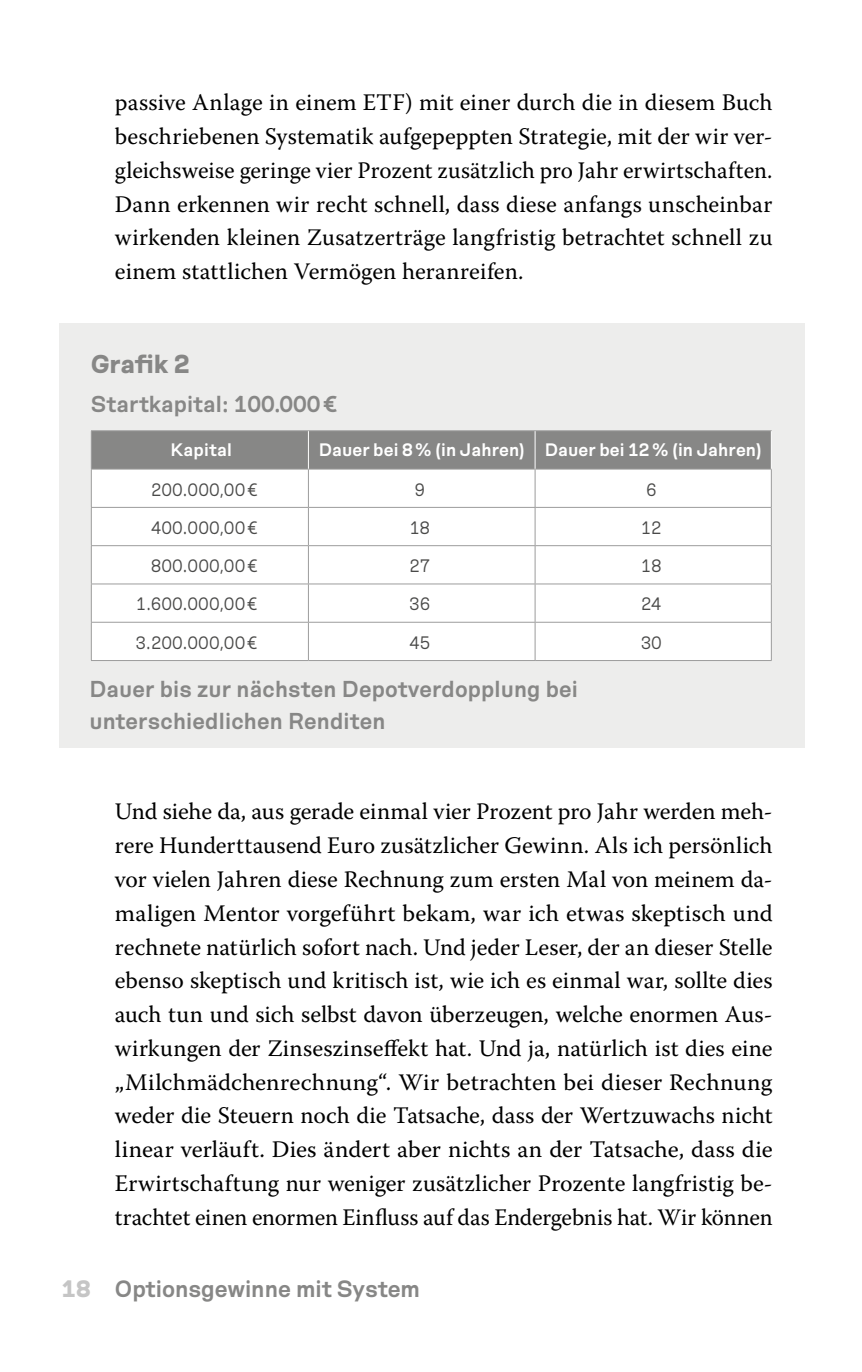
<style>
.page{position:relative;width:862px;height:1372px;background:#fff}
.page>*{position:absolute;margin:0;border:0;box-sizing:border-box;transform-origin:0 0}
.t1{font:700 25.88px "Hope Sans";color:#878786}
.t2{font:23.62px/33.8px "Warnock Pro";color:#000;text-align:justify}
.t3{font:600 23.62px "Hope Sans";color:#878786}
.t4{font:600 22.95px/31.5px "Hope Sans";letter-spacing:.005em;color:#878786}
.t5{font:300 18px "Hope Sans";letter-spacing:.045em;color:#4a4a49}
.t6{font:600 18px "Hope Sans";letter-spacing:.005em;color:#fff}
.s1{font-weight:700;color:#c5c5c5}
</style>
<div class="page">
<div style="left:59px;top:323px;width:745px;height:425px;background:#ededec"></div>
<div style="left:92px;top:431px;width:678px;height:37px;background:#878786"></div>
<div style="left:92px;top:469px;width:678px;height:191px;background:#fff"></div>
<hr style="left:91px;top:468px;width:217px;height:1px;background:#9c9c9c">
<hr style="left:308px;top:468px;width:226px;height:1px;background:#9c9c9c">
<hr style="left:308px;top:469px;width:1px;height:38px;background:#9c9c9c">
<hr style="left:534px;top:468px;width:237px;height:1px;background:#9c9c9c">
<hr style="left:534px;top:469px;width:1px;height:38px;background:#9c9c9c">
<hr style="left:770px;top:469px;width:1px;height:38px;background:#9c9c9c">
<hr style="left:91px;top:507px;width:217px;height:1px;background:#9c9c9c">
<hr style="left:308px;top:507px;width:226px;height:1px;background:#9c9c9c">
<hr style="left:308px;top:507px;width:1px;height:38px;background:#9c9c9c">
<hr style="left:534px;top:507px;width:237px;height:1px;background:#9c9c9c">
<hr style="left:534px;top:507px;width:1px;height:38px;background:#9c9c9c">
<hr style="left:770px;top:507px;width:1px;height:38px;background:#9c9c9c">
<hr style="left:91px;top:545px;width:217px;height:1px;background:#9c9c9c">
<hr style="left:308px;top:545px;width:226px;height:1px;background:#9c9c9c">
<hr style="left:308px;top:546px;width:1px;height:37px;background:#9c9c9c">
<hr style="left:534px;top:545px;width:237px;height:1px;background:#9c9c9c">
<hr style="left:534px;top:546px;width:1px;height:37px;background:#9c9c9c">
<hr style="left:770px;top:546px;width:1px;height:37px;background:#9c9c9c">
<hr style="left:91px;top:583px;width:217px;height:1px;background:#9c9c9c">
<hr style="left:308px;top:583px;width:226px;height:1px;background:#9c9c9c">
<hr style="left:308px;top:584px;width:1px;height:38px;background:#9c9c9c">
<hr style="left:534px;top:583px;width:237px;height:1px;background:#9c9c9c">
<hr style="left:534px;top:584px;width:1px;height:38px;background:#9c9c9c">
<hr style="left:770px;top:584px;width:1px;height:38px;background:#9c9c9c">
<hr style="left:91px;top:622px;width:217px;height:1px;background:#9c9c9c">
<hr style="left:308px;top:622px;width:226px;height:1px;background:#9c9c9c">
<hr style="left:308px;top:622px;width:1px;height:38px;background:#9c9c9c">
<hr style="left:534px;top:622px;width:237px;height:1px;background:#9c9c9c">
<hr style="left:534px;top:622px;width:1px;height:38px;background:#9c9c9c">
<hr style="left:770px;top:622px;width:1px;height:38px;background:#9c9c9c">
<hr style="left:91px;top:660px;width:217px;height:1px;background:#9c9c9c">
<hr style="left:308px;top:660px;width:226px;height:1px;background:#9c9c9c">
<hr style="left:534px;top:660px;width:237px;height:1px;background:#9c9c9c">
<hr style="left:91px;top:430px;width:217px;height:1px;background:#9c9c9c">
<hr style="left:91px;top:431px;width:1px;height:38px;background:#9c9c9c">
<hr style="left:308px;top:430px;width:226px;height:1px;background:#9c9c9c">
<hr style="left:534px;top:430px;width:237px;height:1px;background:#9c9c9c">
<hr style="left:91px;top:469px;width:1px;height:38px;background:#9c9c9c">
<hr style="left:91px;top:507px;width:1px;height:38px;background:#9c9c9c">
<hr style="left:91px;top:546px;width:1px;height:37px;background:#9c9c9c">
<hr style="left:91px;top:584px;width:1px;height:38px;background:#9c9c9c">
<hr style="left:91px;top:622px;width:1px;height:38px;background:#9c9c9c">
<hr style="left:308px;top:431px;width:1px;height:38px;background:#fff">
<hr style="left:534px;top:431px;width:1px;height:38px;background:#fff">
<hr style="left:770px;top:431px;width:1px;height:38px;background:#fff">
<p class="t2" style="left:115px;top:85px;width:658px">passive Anlage in einem ETF) mit einer durch die in diesem Buch beschriebenen Systematik aufgepeppten Strategie, mit der wir ver&shy;gleichsweise geringe vier Prozent zusätzlich pro Jahr erwirtschaften.<br>Dann erkennen wir recht schnell, dass diese anfangs unscheinbar wirkenden kleinen Zusatzerträge langfristig betrachtet schnell zu einem stattlichen Vermögen heranreifen.</p>
<p class="t1" style="left:91px;top:349px;width:100px">Grafik 2</p>
<p class="t4" style="left:91px;top:388px;width:248px">Startkapital: 100.000€</p>
<p class="t6" style="left:170px;top:439px;width:63px">Kapital</p>
<p class="t6" style="left:318px;top:439px;width:444px">Dauer bei 8% (in Jahren) Dauer bei 12% (in Jahren)</p>
<p class="t5" style="left:151px;top:478px;width:107px">200.000,00€</p>
<p class="t5" style="left:414px;top:478px;width:12px">9</p>
<p class="t5" style="left:646px;top:478px;width:12px">6</p>
<p class="t5" style="left:151px;top:517px;width:108px">400.000,00€</p>
<p class="t5" style="left:409px;top:517px;width:21px">18</p>
<p class="t5" style="left:641px;top:517px;width:22px">12</p>
<p class="t5" style="left:151px;top:555px;width:108px">800.000,00€</p>
<p class="t5" style="left:409px;top:555px;width:22px">27</p>
<p class="t5" style="left:641px;top:555px;width:21px">18</p>
<p class="t5" style="left:136px;top:593px;width:122px">1.600.000,00€</p>
<p class="t5" style="left:409px;top:593px;width:22px">36</p>
<p class="t5" style="left:641px;top:593px;width:21px">24</p>
<p class="t5" style="left:136px;top:632px;width:123px">3.200.000,00€</p>
<p class="t5" style="left:409px;top:632px;width:22px">45</p>
<p class="t5" style="left:640px;top:632px;width:22px">30</p>
<p class="t4" style="left:89px;top:673px;width:490px">Dauer bis zur nächsten Depotverdopplung bei unterschiedlichen Renditen</p>
<p class="t2" style="left:115px;top:794px;width:659px">Und siehe da, aus gerade einmal vier Prozent pro Jahr werden meh&shy;rere Hunderttausend Euro zusätzlicher Gewinn. Als ich persönlich vor vielen Jahren diese Rechnung zum ersten Mal von meinem da&shy;maligen Mentor vorgeführt bekam, war ich etwas skeptisch und rechnete natürlich sofort nach. Und jeder Leser, der an dieser Stelle ebenso skeptisch und kritisch ist, wie ich es einmal war, sollte dies auch tun und sich selbst davon überzeugen, welche enormen Aus&shy;wirkungen der Zinseszinseffekt hat. Und ja, natürlich ist dies eine „Milchmädchenrechnung“. Wir betrachten bei dieser Rechnung weder die Steuern noch die Tatsache, dass der Wertzuwachs nicht linear verläuft. Dies ändert aber nichts an der Tatsache, dass die Erwirtschaftung nur weniger zusätzlicher Prozente langfristig be&shy;trachtet einen enormen Einfluss auf das Endergebnis hat. Wir können</p>
<p class="t3" style="left:62px;top:1275px;width:360px"><span class="s1">18</span> Optionsgewinne mit System</p>
</div>
